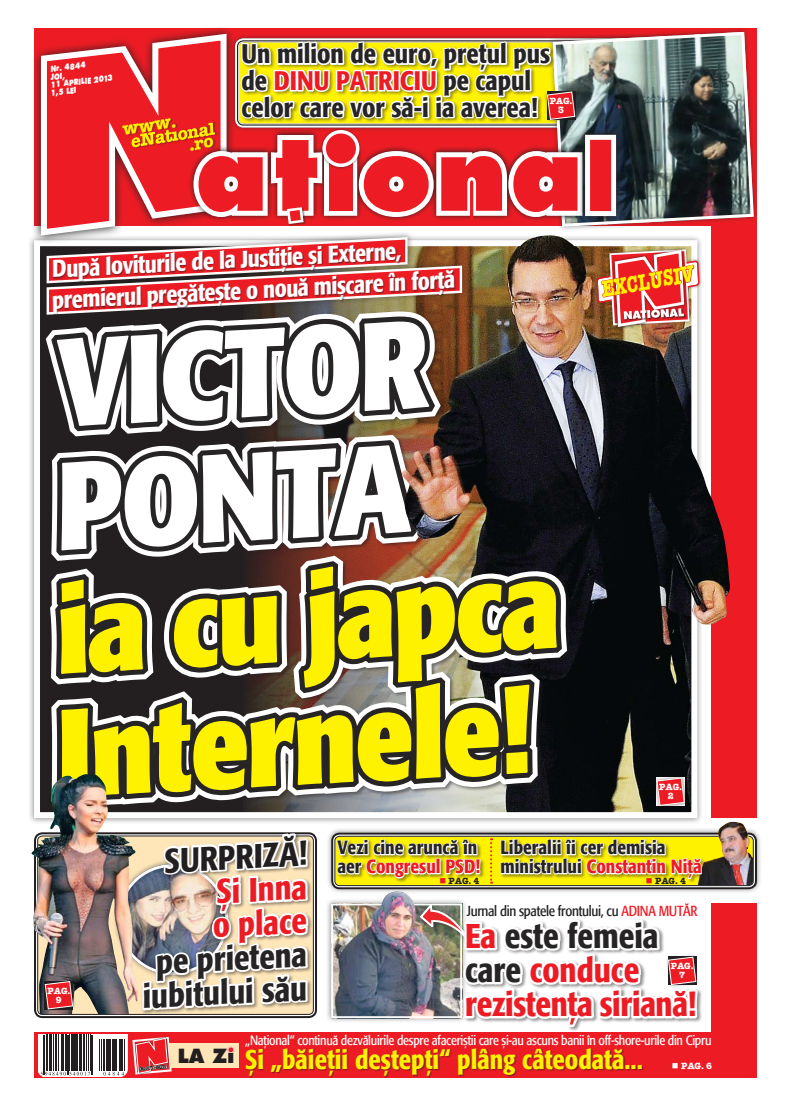
<style>
.page{position:relative;width:791px;height:1106px;background:#fff}
.page>*{position:absolute;margin:0;border:0;box-sizing:border-box;transform-origin:0 0}
.t1{font:700 condensed 123.3px/123.3px "R Formata";color:#fff200}
.t2{font:700 condensed 123.3px/123.3px "R Formata";color:#fff}
.t3{font:100.7px "Futura Extra Bold Rom";color:#ed1c24}
.t4{font:500 condensed 34.2px/34.1px "R Formata";color:#ed1c24}
.t5{font:500 condensed 33.7px/33.7px "R Formata";color:#272425;text-align:center}
.t6{font:500 condensed 33.7px/33.6px "R Formata";color:#ed1c24}
.t7{font:500 condensed 33.7px "R Formata";color:#231f20}
.t8{font:500 condensed 26.9px "R Formata";color:#fff200}
.t9{font:500 condensed 26.7px/26.7px "R Formata";color:#272425}
.t10{font:500 condensed 24.1px/31.3px "R Formata";color:#fff}
.t11{font:22.9px "American Type Writer Bold Rom";color:#fff200;scale:.73 1}
.t12{font:19.1px "Futura Extra Bold Rom";color:#231f20}
.t13{font:500 condensed 19px/19px "R Formata";color:#272425}
.t14{font:17.6px "American Type Writer Bold Rom";color:#fff200}
.t15{font:14.5px "R Formata Condensed";letter-spacing:-.02em;color:#231f20}
.t16{font:13.5px "R Formata Condensed";letter-spacing:-.02em;color:#fff}
.t17{font:9px/9px "American Type Writer Bold Rom";color:#fff;text-align:center}
.t18{font:9px "American Type Writer Bold Rom";color:#272425}
.t19{font:8px/8px "Futura Extra Bold Rom";color:#fff;scale:.8 1}
.s1{color:#ed1c24}
.s2{font-size:70.7px}
.s3{color:#272425}
</style>
<div class="page">
<div style="left:547px;top:26px;width:216px;height:211px;background:#231f20;opacity:.5"></div>
<img style="left:703px;top:32px;width:51px;height:97px">
<svg style="left:703px;top:129px;width:60px;height:181px"></svg>
<div style="left:34px;top:1032px;width:723px;height:45px;background:#ed1c24"></div>
<div style="left:45px;top:310px;width:746px;height:642px;background:#231f20;opacity:.5"></div>
<img style="left:718px;top:821px;width:32px;height:28px">
<div style="left:462px;top:918px;width:301px;height:137px;background:#231f20;opacity:.5"></div>
<img style="left:34px;top:26px;width:669px;height:1052px">
<p class="t19" style="left:47px;top:65px;width:81px;text-indent:3px;rotate:-7deg">Nr. 4844<br>joi,<br>11 aprilie 2013<br>1,5 LEI</p>
<h3 class="t14" style="left:121px;top:119px;width:56px;rotate:-9deg">www.</h3>
<h3 class="t9" style="left:242px;top:41px;width:310px">Un milion de euro, prețul pus de <span class="s1">Dinu Patriciu</span> pe capul celor care vor să-i ia averea!</h3>
<p class="t17" style="left:550px;top:96px;width:24px">PAG.<br>3</p>
<h2 class="t3" style="left:195px;top:111px;width:389px">at<span class="s2">I</span>ona</h2>
<h3 class="t10" style="left:49px;top:254px;width:405px;rotate:-3deg">După loviturile de la Justiție și Externe, premierul pregătește o nouă mișcare în forță</h3>
<h1 class="t2" style="left:45px;top:325px;width:381px;rotate:-3deg">Victor<br>Ponta</h1>
<h1 class="t1" style="left:45px;top:571px;width:530px;rotate:-3deg">ia cu japca<br>Internele!</h1>
<h3 class="t11" style="left:599px;top:275px;width:130px;rotate:-10deg">EXCLUSIV</h3>
<p class="t17" style="left:659px;top:782px;width:24px">PAG.<br>2</p>
<p class="t17" style="left:47px;top:985px;width:24px">PAG.<br>9</p>
<h3 class="t7" style="left:163px;top:842px;width:144px;rotate:-3deg">Surpriză!</h3>
<h3 class="t6" style="left:210px;top:876px;width:97px;rotate:-3deg">Şi Inna o place</h3>
<h3 class="t5" style="left:140px;top:947px;width:172px;rotate:-3deg">pe prietena iubitului său</h3>
<h3 class="t13" style="left:501px;top:838px;width:203px">Liberalii îi cer demisia ministrului <span class="s1">Constantin Niţă</span></h3>
<h3 class="t13" style="left:337px;top:838px;width:144px">Vezi cine aruncă în aer <span class="s1">Congresul PSD!</span></h3>
<p class="t18" style="left:439px;top:874px;width:42px"><span class="s1">■</span> PAG. 4</p>
<p class="t18" style="left:646px;top:874px;width:42px"><span class="s1">■</span> PAG. 4</p>
<p class="t15" style="left:467px;top:903px;width:232px">Jurnal din spatele frontului, cu <span class="s1">Adina Mutăr</span></p>
<h3 class="t4" style="left:465px;top:919px;width:233px">Ea <span class="s3">este femeia care</span> conduce rezistenţa siriană!</h3>
<p class="t16" style="left:245px;top:1033px;width:468px">„Naţional“ continuă dezvăluirile despre afaceriştii care şi-au ascuns banii în off-shore-urile din Cipru</p>
<p class="t17" style="left:671px;top:961px;width:24px">PAG.<br>7</p>
<h3 class="t12" style="left:178px;top:1044px;width:58px">la Zi</h3>
<h3 class="t8" style="left:245px;top:1044px;width:399px">Și „băieții deștepți“ plâng câteodată...</h3>
<p class="t17" style="left:672px;top:1061px;width:42px">■ PAG. 6</p>
<p class="t17" style="left:672px;top:1066px;width:42px">■ PAG. x</p>
</div>
